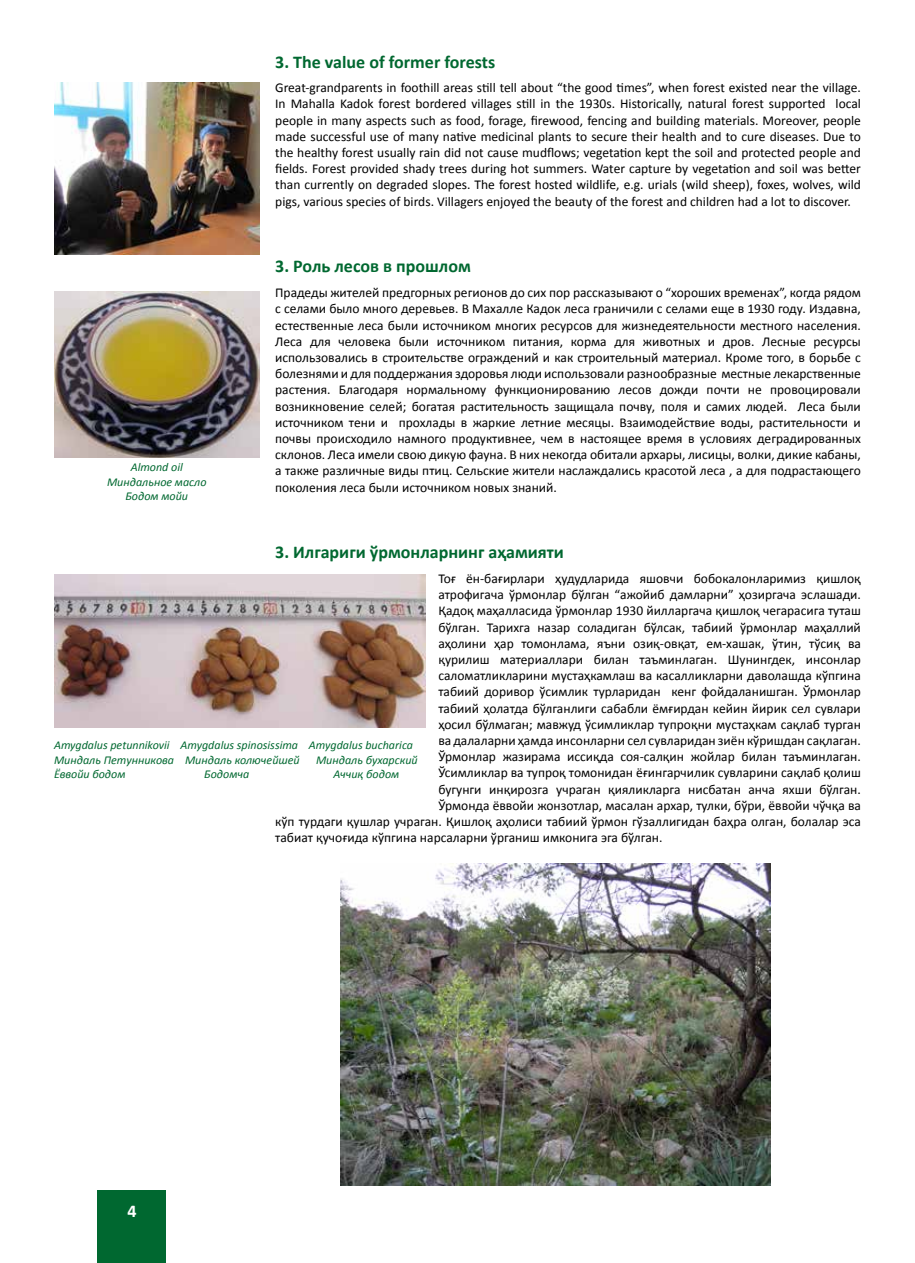
<style>
.page{position:relative;width:915px;height:1263px;background:#fff}
.page>*{position:absolute;margin:0;border:0;box-sizing:border-box;transform-origin:0 0}
.t1{font:700 18px "Calibri";color:#006830}
.t2{font:700 18px "Calibri";color:#fff}
.t3{font:13.5px/16.2px "Calibri";color:#000;text-align:justify}
.t4{font:italic 12px/14.4px "Calibri";color:#006830}
</style>
<div class="page">
<div style="left:98px;top:1191px;width:68px;height:72px;background:#006830"></div>
<img style="left:54px;top:83px;width:205px;height:172px">
<img style="left:340px;top:863px;width:430px;height:322px">
<img style="left:54px;top:574px;width:371px;height:153px">
<img style="left:54px;top:291px;width:205px;height:166px">
<p class="t4" style="left:107px;top:460px;width:101px;text-align:center">Almond oil<br>Миндальное масло<br>Бодом мойи</p>
<h1 class="t1" style="left:275px;top:50px;width:221px">3. The value of former forests</h1>
<p class="t3" style="left:275px;top:80px;width:587px">Great-grandparents in foothill areas still tell about “the good times”, when forest existed near the village.<br>In Mahalla Kadok forest bordered villages still in the 1930s. Historically, natural forest supported local people in many aspects such as food, forage, firewood, fencing and building materials. Moreover, people made successful use of many native medicinal plants to secure their health and to cure diseases. Due to the healthy forest usually rain did not cause mudflows; vegetation kept the soil and protected people and fields. Forest provided shady trees during hot summers. Water capture by vegetation and soil was better than currently on degraded slopes. The forest hosted wildlife, e.g. urials (wild sheep), foxes, wolves, wild pigs, various species of birds. Villagers enjoyed the beauty of the forest and children had a lot to discover.</p>
<h1 class="t1" style="left:275px;top:255px;width:197px">3. Роль лесов в прошлом</h1>
<p class="t3" style="left:275px;top:285px;width:587px">Прадеды жителей предгорных регионов до сих пор рассказывают о “хороших временах”, когда рядом с селами было много деревьев. В Махалле Кадок леса граничили с селами еще в 1930 году. Издавна, естественные леса были источником многих ресурсов для жизнедеятельности местного населения.<br>Леса для человека были источником питания, корма для животных и дров. Лесные ресурсы использовались в строительстве ограждений и как строительный материал. Кроме того, в борьбе с болезнями и для поддержания здоровья люди использовали разнообразные местные лекарственные растения. Благодаря нормальному функционированию лесов дожди почти не провоцировали возникновение селей; богатая растительность защищала почву, поля и самих людей. Леса были источником тени и прохлады в жаркие летние месяцы. Взаимодействие воды, растительности и почвы происходило намного продуктивнее, чем в настоящее время в условиях деградированных склонов. Леса имели свою дикую фауна. В них некогда обитали архары, лисицы, волки, дикие кабаны, а также различные виды птиц. Сельские жители наслаждались красотой леса , а для подрастающего поколения леса были источником новых знаний.</p>
<h1 class="t1" style="left:275px;top:541px;width:290px">3. Илгариги ўрмонларнинг аҳамияти</h1>
<p class="t3" style="left:438px;top:570px;width:424px">Тоғ ён-бағирлари ҳудудларида яшовчи бобокалонларимиз қишлоқ</p>
<p class="t3" style="left:438px;top:587px;width:424px">атрофигача ўрмонлар бўлган “ажойиб дамларни” ҳозиргача эслашади.</p>
<p class="t3" style="left:438px;top:603px;width:424px">Қадоқ маҳалласида ўрмонлар 1930 йилларгача қишлоқ чегарасига туташ</p>
<p class="t3" style="left:438px;top:619px;width:424px">бўлган. Тарихга назар соладиган бўлсак, табиий ўрмонлар маҳаллий</p>
<p class="t3" style="left:438px;top:635px;width:424px">аҳолини ҳар томонлама, яъни озиқ-овқат, ем-хашак, ўтин, тўсиқ ва</p>
<p class="t3" style="left:438px;top:651px;width:424px">қурилиш материаллари билан таъминлаган. Шунингдек, инсонлар</p>
<p class="t3" style="left:438px;top:668px;width:424px">саломатликларини мустаҳкамлаш ва касалликларни даволашда кўпгина</p>
<p class="t3" style="left:438px;top:684px;width:424px">табиий доривор ўсимлик турларидан кенг фойдаланишган. Ўрмонлар</p>
<p class="t3" style="left:438px;top:700px;width:424px">табиий ҳолатда бўлганлиги сабабли ёмғирдан кейин йирик сел сувлари</p>
<p class="t3" style="left:438px;top:716px;width:424px">ҳосил бўлмаган; мавжуд ўсимликлар тупроқни мустаҳкам сақлаб турган</p>
<p class="t3" style="left:438px;top:732px;width:424px">ва далаларни ҳамда инсонларни сел сувларидан зиён кўришдан сақлаган.</p>
<p class="t3" style="left:438px;top:749px;width:424px">Ўрмонлар жазирама иссиқда соя-салқин жойлар билан таъминлаган.</p>
<p class="t3" style="left:438px;top:765px;width:424px">Ўсимликлар ва тупроқ томонидан ёғингарчилик сувларини сақлаб қолиш</p>
<p class="t3" style="left:438px;top:781px;width:424px">бугунги инқирозга учраган қияликларга нисбатан анча яхши бўлган.</p>
<p class="t3" style="left:438px;top:797px;width:424px">Ўрмонда ёввойи жонзотлар, масалан архар, тулки, бўри, ёввойи чўчқа ва</p>
<p class="t3" style="left:275px;top:813px;width:587px">кўп турдаги қушлар учраган. Қишлоқ аҳолиси табиий ўрмон гўзаллигидан баҳра олган, болалар эса</p>
<p class="t3" style="left:275px;top:830px;width:389px">табиат қучоғида кўпгина нарсаларни ўрганиш имконига эга бўлган.</p>
<p class="t4" style="left:54px;top:737px;width:360px">Amygdalus petunnikovii Amygdalus spinosissima Amygdalus bucharica<br>Миндаль Петунникова Миндаль колючейшей</p>
<p class="t4" style="left:316px;top:752px;width:103px">Миндаль бухарский</p>
<p class="t4" style="left:54px;top:766px;width:73px">Ёввойи бодом</p>
<p class="t4" style="left:204px;top:766px;width:46px">Бодомча</p>
<p class="t4" style="left:333px;top:766px;width:67px">Аччиқ бодом</p>
<h1 class="t2" style="left:127px;top:1199px;width:11px">4</h1>
</div>
